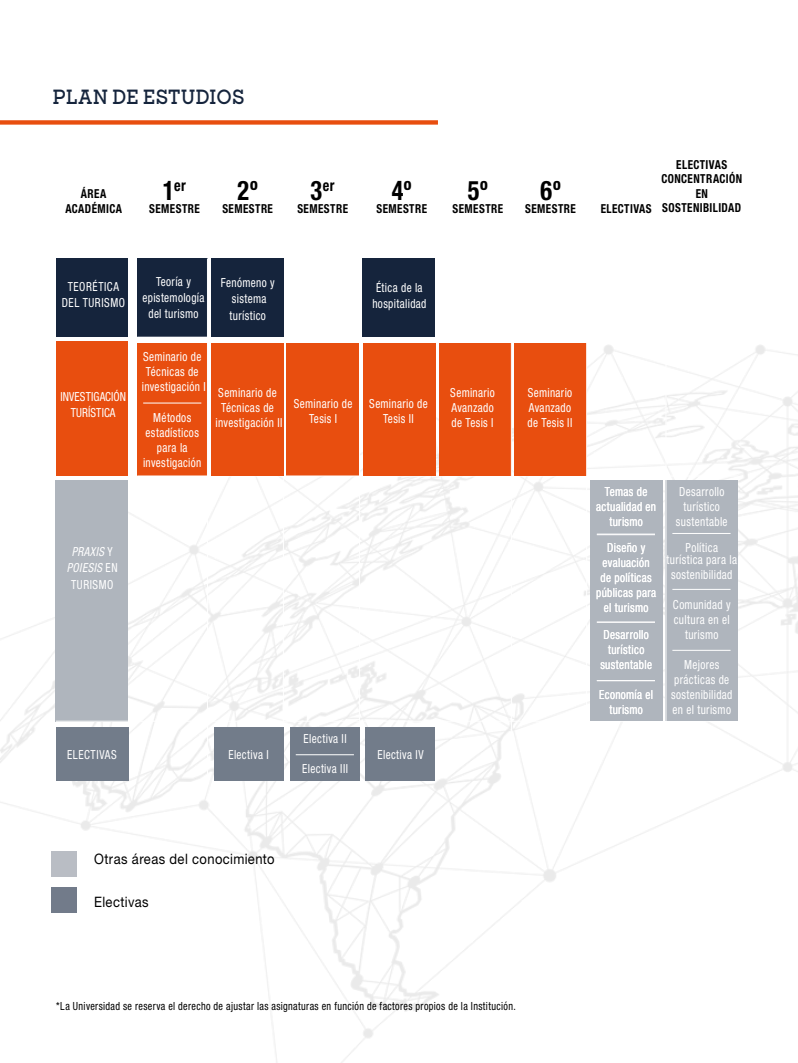
<style>
.page{position:relative;width:798px;height:1063px;background:#fff}
.page>*{position:absolute;margin:0;border:0;box-sizing:border-box;transform-origin:0 0}
.t1{font:700 condensed 27px "Helvetica Neue";letter-spacing:.035em;color:#000;scale:.9 1}
.t2{font:600 20px "Sharp Slab";letter-spacing:.01em;color:#15243c;scale:.9 1}
.t3{font:700 condensed 15.75px "Helvetica Neue";color:#000;scale:.9 1}
.t4{font:14.38px "Helvetica Neue";letter-spacing:.03em;color:#000;scale:.9 1}
.t5{font:condensed 12.5px/15px "Helvetica Neue";letter-spacing:.03em;color:#fff;text-align:center;scale:.9 1}
.t6{font:italic condensed 12.5px/16.2px "Helvetica Neue";letter-spacing:.04em;color:#fff;text-align:center;scale:.9 1}
.t7{font:condensed 12.5px/16.2px "Helvetica Neue";letter-spacing:.01em;color:#fff;text-align:center;scale:.9 1}
.t8{font:condensed 12.5px/16.2px "Helvetica Neue";letter-spacing:.05em;color:#fff;text-align:center;scale:.9 1}
.t9{font:condensed 12.5px "Helvetica Neue";letter-spacing:.055em;color:#fff;scale:.9 1}
.t10{font:700 condensed 12.38px/14.6px "Helvetica Neue";letter-spacing:.04em;color:#000;text-align:center;scale:.9 1}
.t11{font:condensed 11.25px "Helvetica Neue";letter-spacing:.035em;color:#000;scale:.9 1}
.s1{font-size:27px}
.s2{font-style:normal}
</style>
<div class="page">
<img style="left:0;top:258px;width:797px;height:805px">
<div style="left:286px;top:343px;width:73px;height:133px;background:#e84e0f"></div>
<div style="left:137px;top:258px;width:70px;height:79px;background:#15243c"></div>
<div style="left:56px;top:480px;width:72px;height:242px;background:#afb5bd"></div>
<div style="left:137px;top:343px;width:70px;height:133px;background:#e84e0f"></div>
<hr style="left:207px;top:258px;width:1px;height:523px;background:#fff">
<hr style="left:283px;top:258px;width:1px;height:523px;background:#fff">
<hr style="left:359px;top:258px;width:1px;height:523px;background:#fff">
<hr style="left:137px;top:337px;width:600px;height:1px;background:#fff">
<hr style="left:137px;top:476px;width:600px;height:1px;background:#fff">
<hr style="left:56px;top:721px;width:681px;height:1px;background:#fff">
<div style="left:210px;top:343px;width:73px;height:133px;background:#e84e0f"></div>
<div style="left:211px;top:258px;width:72px;height:79px;background:#15243c"></div>
<div style="left:56px;top:258px;width:71px;height:79px;background:#15243c"></div>
<div style="left:56px;top:341px;width:72px;height:135px;background:#e84e0f"></div>
<div style="left:362px;top:258px;width:73px;height:79px;background:#15243c"></div>
<div style="left:363px;top:343px;width:72px;height:133px;background:#e84e0f"></div>
<div style="left:438px;top:343px;width:73px;height:133px;background:#e84e0f"></div>
<div style="left:514px;top:343px;width:72px;height:133px;background:#e84e0f"></div>
<div style="left:589px;top:480px;width:73px;height:241px;background:#afb5bd"></div>
<div style="left:56px;top:727px;width:72px;height:54px;background:#727c8a"></div>
<hr style="left:511px;top:258px;width:1px;height:522px;background:#fff">
<hr style="left:586px;top:258px;width:1px;height:522px;background:#fff">
<div style="left:214px;top:727px;width:69px;height:54px;background:#727c8a"></div>
<div style="left:290px;top:727px;width:70px;height:54px;background:#727c8a"></div>
<div style="left:365px;top:727px;width:70px;height:54px;background:#727c8a"></div>
<hr style="left:143px;top:403px;width:58px;height:1px;background:#fff">
<hr style="left:295px;top:754px;width:59px;height:1px;background:#fff">
<hr style="left:596px;top:622px;width:58px;height:1px;background:#fff">
<hr style="left:596px;top:680px;width:58px;height:1px;background:#fff">
<div style="left:665px;top:480px;width:72px;height:241px;background:#afb5bd"></div>
<hr style="left:672px;top:650px;width:58px;height:1px;background:#fff">
<hr style="left:672px;top:589px;width:58px;height:1px;background:#fff">
<hr style="left:596px;top:534px;width:58px;height:1px;background:#fff">
<hr style="left:672px;top:533px;width:58px;height:1px;background:#fff">
<hr style="left:665px;top:258px;width:1px;height:522px;background:#fff">
<div style="left:0;top:120px;width:438px;height:5px;background:#e84e0f"></div>
<div style="left:51px;top:851px;width:26px;height:26px;background:#b9bdc4"></div>
<div style="left:51px;top:887px;width:26px;height:26px;background:#727b8a"></div>
<h2 class="t2" style="left:53px;top:83px;width:214px">PLAN DE ESTUDIOS</h2>
<p class="t10" style="left:65px;top:186px;width:64px">ÁREA<br>ACADÉMICA</p>
<p class="t3" style="left:163px;top:176px;width:27px"><span class="s1">1</span>er</p>
<p class="t10" style="left:149px;top:201px;width:58px">SEMESTRE</p>
<h1 class="t1" style="left:237px;top:174px;width:24px">2º</h1>
<p class="t10" style="left:222px;top:201px;width:58px">SEMESTRE</p>
<p class="t3" style="left:310px;top:176px;width:28px"><span class="s1">3</span>er</p>
<p class="t10" style="left:297px;top:201px;width:58px">SEMESTRE</p>
<h1 class="t1" style="left:391px;top:174px;width:24px">4º</h1>
<p class="t10" style="left:376px;top:201px;width:58px">SEMESTRE</p>
<h1 class="t1" style="left:467px;top:174px;width:24px">5º</h1>
<p class="t10" style="left:452px;top:201px;width:58px">SEMESTRE</p>
<h1 class="t1" style="left:540px;top:174px;width:24px">6º</h1>
<p class="t10" style="left:525px;top:201px;width:58px">SEMESTRE</p>
<p class="t10" style="left:600px;top:201px;width:58px">ELECTIVAS</p>
<p class="t10" style="left:661px;top:157px;width:91px">ELECTIVAS<br>CONCENTRACIÓN<br>EN<br>SOSTENIBILIDAD</p>
<p class="t8" style="left:62px;top:278px;width:72px">TEORÉTICA<br>DEL TURISMO</p>
<p class="t7" style="left:60px;top:388px;width:74px">INVESTIGACIÓN<br>TURÍSTICA</p>
<p class="t5" style="left:142px;top:273px;width:70px;line-height:16.2px">Teoría y epistemología del turismo</p>
<p class="t5" style="left:142px;top:349px;width:73px">Seminario de<br>Técnicas de investigación I</p>
<p class="t5" style="left:143px;top:410px;width:66px">Métodos estadísticos para la investigación</p>
<p class="t5" style="left:221px;top:275px;width:61px;line-height:16.2px">Fenómeno y sistema turístico</p>
<p class="t5" style="left:372px;top:280px;width:62px;line-height:16.2px">Ética de la hospitalidad</p>
<p class="t5" style="left:215px;top:385px;width:76px">Seminario de<br>Técnicas de investigación II</p>
<p class="t5" style="left:294px;top:396px;width:66px">Seminario de<br>Tesis I</p>
<p class="t5" style="left:369px;top:396px;width:66px">Seminario de<br>Tesis II</p>
<p class="t5" style="left:450px;top:385px;width:51px;text-align:justify">Seminario Avanzado de Tesis I</p>
<p class="t5" style="left:527px;top:385px;width:51px;text-align:justify">Seminario Avanzado de Tesis II</p>
<p class="t6" style="left:67px;top:543px;width:58px">PRAXIS <span class="s2">Y<br></span>POIESIS <span class="s2">EN<br>TURISMO</span></p>
<p class="t9" style="left:67px;top:747px;width:56px">ELECTIVAS</p>
<p class="t5" style="left:228px;top:747px;width:46px">Electiva I</p>
<p class="t5" style="left:303px;top:731px;width:49px">Electiva II</p>
<p class="t5" style="left:302px;top:761px;width:53px">Electiva III</p>
<p class="t5" style="left:377px;top:747px;width:53px">Electiva IV</p>
<p class="t5" style="left:596px;top:484px;width:68px">Temas de actualidad en turismo</p>
<p class="t5" style="left:596px;top:540px;width:68px">Diseño y evaluación de políticas públicas para el turismo</p>
<p class="t5" style="left:600px;top:626px;width:59px">Desarrollo turístico sustentable</p>
<p class="t5" style="left:599px;top:686px;width:61px">Economía el turismo</p>
<p class="t5" style="left:675px;top:484px;width:59px">Desarrollo turístico sustentable</p>
<p class="t5" style="left:666px;top:542px;width:80px;line-height:11.2px">Política turística para la</p>
<p class="t5" style="left:670px;top:566px;width:70px">sostenibilidad</p>
<p class="t5" style="left:672px;top:596px;width:66px">Comunidad y cultura en el turismo</p>
<p class="t5" style="left:670px;top:656px;width:70px">Mejores prácticas de sostenibilidad en el turismo</p>
<p class="t4" style="left:94px;top:851px;width:202px">Otras áreas del conocimiento</p>
<p class="t4" style="left:94px;top:893px;width:62px">Electivas</p>
<p class="t11" style="left:56px;top:999px;width:512px">*La Universidad se reserva el derecho de ajustar las asignaturas en función de factores propios de la Institución.</p>
</div>
